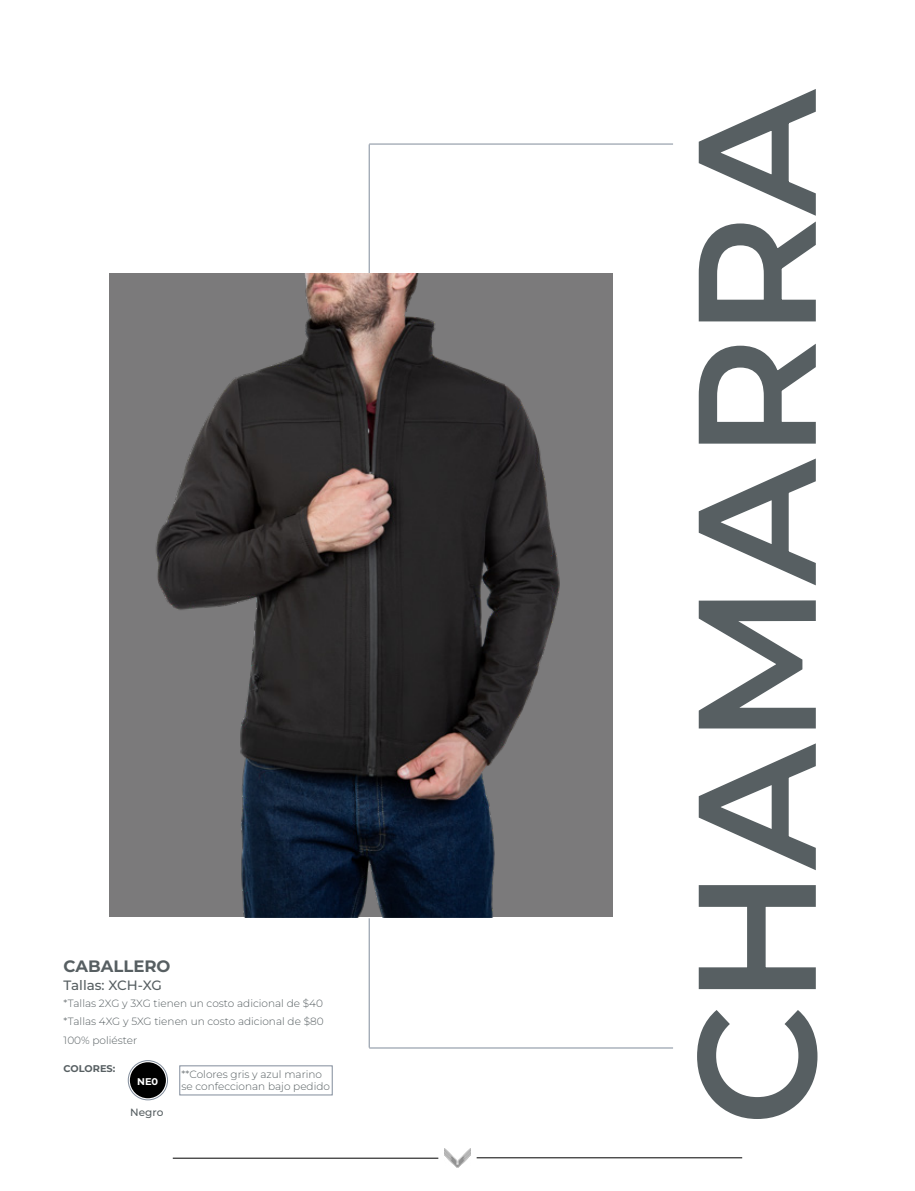
<style>
.page{position:relative;width:915px;height:1191px;background:#fff}
.page>*{position:absolute;margin:0;border:0;box-sizing:border-box;transform-origin:0 0}
.t1{font:600 167.1px "Montserrat";color:#575f62}
.t2{font:700 16.5px "Montserrat";color:#575f62}
.t3{font:500 13.5px "Montserrat";color:#575f62}
.t4{font:300 10.5px/18.3px "Montserrat";color:#575f62}
.t5{font:500 10.5px "Montserrat";color:#575f62}
.t6{font:700 9.75px "Montserrat";color:#575f62}
.t7{font:700 9.75px "Montserrat";color:#fff}
</style>
<div class="page">
<img style="left:445px;top:1148px;width:25px;height:19px">
<hr style="left:173px;top:1157px;width:265px;height:1px;background:#000">
<hr style="left:476px;top:1157px;width:266px;height:1px;background:#000">
<hr style="left:369px;top:144px;width:303px;height:1px;background:#818c9b">
<hr style="left:369px;top:144px;width:1px;height:130px;background:#818c9b">
<hr style="left:369px;top:1047px;width:303px;height:1px;background:#818c9b">
<hr style="left:369px;top:918px;width:1px;height:129px;background:#818c9b">
<div style="left:130px;top:1062px;width:36px;height:36px;background:#000;border-radius:50%"></div>
<div style="left:128px;top:1060px;width:40px;height:40px;border:1px solid #818c9b;border-radius:50%"></div>
<div style="left:179px;top:1065px;width:153px;height:30px;border:1px solid #818c9b"></div>
<div style="left:109px;top:274px;width:503px;height:643px;background:#7b7a7b"></div>
<img style="left:156px;top:274px;width:404px;height:643px">
<h2 class="t2" style="left:64px;top:955px;width:108px">CABALLERO</h2>
<p class="t4" style="left:64px;top:994px;width:261px;text-align:justify">*Tallas 2XG y 3XG tienen un costo adicional de $40 *Tallas 4XG y 5XG tienen un costo adicional de $80<br>100% poliéster</p>
<p class="t3" style="left:64px;top:976px;width:100px">Tallas: XCH-XG</p>
<p class="t6" style="left:64px;top:1061px;width:53px">COLORES:</p>
<p class="t7" style="left:137px;top:1075px;width:22px">NE0</p>
<p class="t5" style="left:130px;top:1105px;width:35px">Negro</p>
<p class="t4" style="left:181px;top:1067px;width:150px;line-height:12.6px">**Colores gris y azul marino se confeccionan bajo pedido</p>
<h1 class="t1" style="left:644px;top:1126px;width:1039px;rotate:-90deg">CHAMARRA</h1>
</div>
